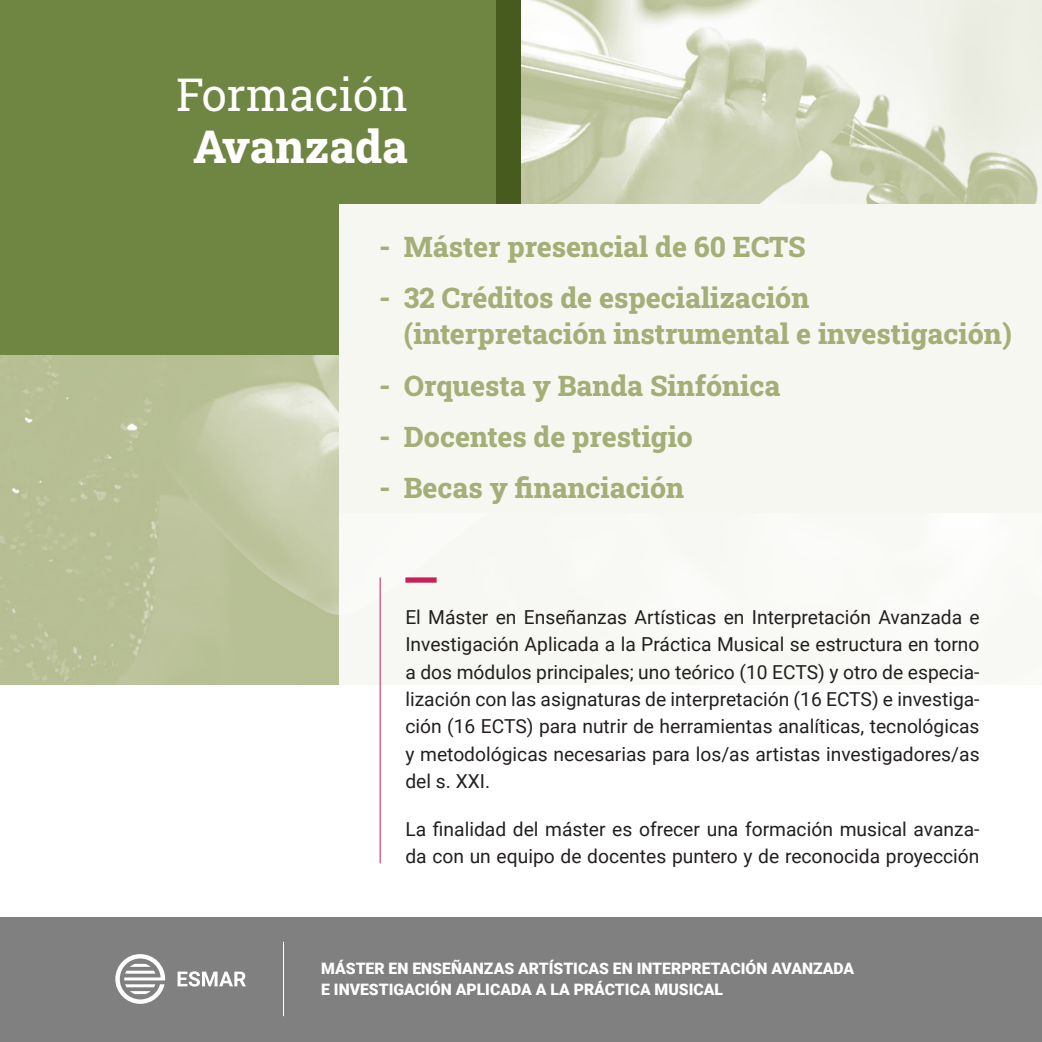
<style>
.page{position:relative;width:1042px;height:1042px;background:#fff}
.page>*{position:absolute;margin:0;border:0;box-sizing:border-box;transform-origin:0 0}
.t1{font:45.5px "Roboto Slab";color:#fff}
.t2{font:800 45.5px "Roboto Slab";color:#fff}
.t3{font:800 28.35px/36.4px "Roboto Slab";color:#a4ae77}
.t4{font:19.25px/27.5px "Roboto";color:#231f20;text-align:justify}
.t5{font:900 15.75px/21px "Roboto";color:#fff}
</style>
<div class="page">
<img style="left:0;top:0;width:1042px;height:684px">
<div style="left:0;top:0;width:521px;height:354px;background:#6f8643"></div>
<div style="left:496px;top:0;width:25px;height:354px;background:#475b1f"></div>
<svg style="left:339px;top:512px;width:703px;height:352px"></svg>
<div style="left:339px;top:204px;width:703px;height:308px;background:#f6f7f1"></div>
<hr style="left:380px;top:577px;width:1px;height:286px;background:#c52158">
<div style="left:405px;top:577px;width:32px;height:6px;background:#c52158"></div>
<div style="left:0;top:917px;width:1042px;height:125px;background:#808080"></div>
<svg style="left:115px;top:954px;width:50px;height:50px"></svg>
<svg style="left:178px;top:971px;width:68px;height:15px"></svg>
<hr style="left:283px;top:942px;width:1px;height:74px;background:#fff">
<h1 class="t1" style="left:176px;top:63px;width:233px">Formación</h1>
<h1 class="t2" style="left:193px;top:116px;width:216px">Avanzada</h1>
<h2 class="t3" style="left:379px;top:227px;width:428px">- Máster presencial de 60 ECTS</h2>
<h2 class="t3" style="left:404px;top:279px;width:609px;text-indent:-25px">- 32 Créditos de especialización (interpretación instrumental e investigación)</h2>
<h2 class="t3" style="left:379px;top:366px;width:403px">- Orquesta y Banda Sinfónica</h2>
<h2 class="t3" style="left:379px;top:418px;width:315px">- Docentes de prestigio</h2>
<h2 class="t3" style="left:379px;top:469px;width:306px">- Becas y financiación</h2>
<p class="t4" style="left:405px;top:602px;width:576px">El Máster en Enseñanzas Artísticas en Interpretación Avanzada e Investigación Aplicada a la Práctica Musical se estructura en torno a dos módulos principales; uno teórico (10 ECTS) y otro de especia&shy;lización con las asignaturas de interpretación (16 ECTS) e investiga&shy;ción (16 ECTS) para nutrir de herramientas analíticas, tecnológicas y metodológicas necesarias para los/as artistas investigadores/as del s. XXI.</p>
<p class="t4" style="left:405px;top:814px;width:576px">La finalidad del máster es ofrecer una formación musical avanza&shy;da con un equipo de docentes puntero y de reconocida proyección</p>
<p class="t5" style="left:321px;top:957px;width:535px">MÁSTER EN ENSEÑANZAS ARTÍSTICAS EN INTERPRETACIÓN AVANZADA<br>E INVESTIGACIÓN APLICADA A LA PRÁCTICA MUSICAL</p>
</div>
